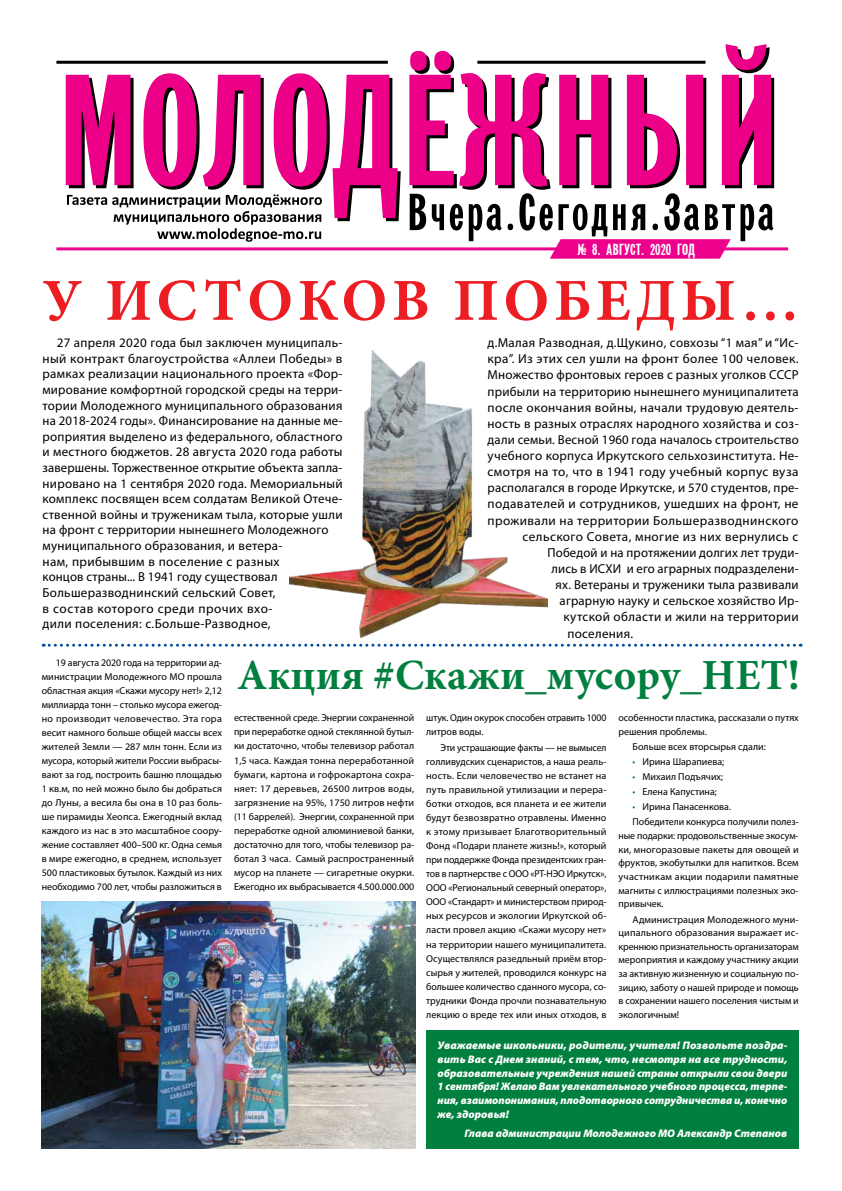
<style>
.page{position:relative;width:842px;height:1191px;background:#fff}
.page>*{position:absolute;margin:0;border:0;box-sizing:border-box;transform-origin:0 0}
.t1{font:700 59.5px "Minion Pro";letter-spacing:.08em;color:#ed1d24}
.t2{font:700 43px "Minion Pro";color:#007f3e}
.t3{font:15.7px "Newspaper Sans CTT";color:#fff}
.t4{font:13px/15.6px "Myriad Pro";letter-spacing:.02em;color:#000}
.t5{font:italic 900 11px/13.7px "Myriad Pro";color:#fff;text-align:justify}
.t6{font:10px/14px "Myriad Pro";color:#000;text-align:justify}
.s1{color:#007f3e}
</style>
<div class="page">
<svg style="left:66px;top:44px;width:705px;height:174px"></svg>
<svg style="left:410px;top:193px;width:363px;height:48px"></svg>
<svg style="left:67px;top:194px;width:255px;height:48px"></svg>
<hr style="left:56px;top:247px;width:732px;height:3px;background:#ec008c">
<hr style="left:56px;top:61px;width:332px;height:3px;background:#000003">
<hr style="left:477px;top:61px;width:228px;height:3px;background:#000003">
<div style="left:555px;top:238px;width:170px;height:22px;background:#ec008c"></div>
<img style="left:289px;top:350px;width:259px;height:287px">
<div style="left:426px;top:1029px;width:373px;height:119px;background:#007f3e"></div>
<img style="left:42px;top:901px;width:374px;height:247px">
<svg style="left:43px;top:643px;width:758px;height:3px"></svg>
<h3 class="t3" style="left:577px;top:240px;width:120px">№ 8. АВГУСТ. 2020 ГОД</h3>
<h1 class="t1" style="left:43px;top:259px;width:758px">У ИСТОКОВ ПОБЕДЫ…</h1>
<p class="t4" style="left:43px;top:335px;width:302px;text-indent:14px">27 апреля 2020 года был заключен муниципаль&shy;ный контракт благоустройства «Аллеи Победы» в рамках реализации национального проекта «Фор&shy;мирование комфортной городской среды на терри&shy;тории Молодежного муниципального образования на 2018-2024 годы». Финансирование на данные ме&shy;роприятия выделено из федерального, областного и местного бюджетов. 28 августа 2020 года работы завершены. Торжественное открытие объекта запла&shy;нировано на 1 сентября 2020 года. Мемориальный комплекс посвящен всем солдатам Великой Отече&shy;ственной войны и труженикам тыла, которые ушли на фронт с территории нынешнего Молодежного муниципального образования, и ветера-<br>нам, прибывшим в поселение с разных<br>концов страны... В 1941 году существовал Большеразводнинский сельский Совет,<br>в состав которого среди прочих вхо-<br>дили поселения: с.Больше-Разводное,</p>
<h3 class="t4" style="left:488px;top:335px;width:313px">д.Малая Разводная, д.Щукино, совхозы “1 мая” и “Ис-</h3>
<h3 class="t4" style="left:488px;top:351px;width:312px">кра”. Из этих сел ушли на фронт более 100 человек.</h3>
<h3 class="t4" style="left:488px;top:367px;width:313px">Множество фронтовых героев с разных уголков СССР</h3>
<h3 class="t4" style="left:488px;top:383px;width:313px">прибыли на территорию нынешнего муниципалитета</h3>
<h3 class="t4" style="left:488px;top:399px;width:313px">после окончания войны, начали трудовую деятель-</h3>
<h3 class="t4" style="left:488px;top:415px;width:313px">ность в разных отраслях народного хозяйства и соз-</h3>
<h3 class="t4" style="left:488px;top:431px;width:313px">дали семьи. Весной 1960 года началось строительство</h3>
<h3 class="t4" style="left:488px;top:448px;width:313px">учебного корпуса Иркутского сельхозинститута. Не-</h3>
<h3 class="t4" style="left:488px;top:464px;width:312px">смотря на то, что в 1941 году учебный корпус вуза</h3>
<h3 class="t4" style="left:488px;top:480px;width:313px">располагался в городе Иркутске, и 570 студентов, пре-</h3>
<h3 class="t4" style="left:488px;top:496px;width:312px">подавателей и сотрудников, ушедших на фронт, не</h3>
<h3 class="t4" style="left:488px;top:512px;width:312px">проживали на территории Большеразводнинского</h3>
<h3 class="t4" style="left:523px;top:528px;width:277px">сельского Совета, многие из них вернулись с</h3>
<h3 class="t4" style="left:548px;top:544px;width:253px">Победой и на протяжении долгих лет труди-</h3>
<h3 class="t4" style="left:552px;top:560px;width:249px">лись в ИСХИ и его аграрных подразделени-</h3>
<h3 class="t4" style="left:556px;top:577px;width:245px">ях. Ветераны и труженики тыла развивали</h3>
<h3 class="t4" style="left:560px;top:593px;width:241px">аграрную науку и сельское хозяйство Ир-</h3>
<h3 class="t4" style="left:564px;top:609px;width:237px">кутской области и жили на территории</h3>
<h3 class="t4" style="left:568px;top:625px;width:67px">поселения.</h3>
<p class="t6" style="left:42px;top:655px;width:182px;text-indent:14px">19 августа 2020 года на территории ад&shy;министрации Молодежного МО прошла областная акция «Скажи мусору нет!» 2,12 миллиарда тонн – столько мусора ежегод&shy;но производит человечество. Эта гора весит намного больше общей массы всех жителей Земли — 287 млн тонн. Если из мусора, который жители России выбрасы&shy;вают за год, построить башню площадью 1 кв.м, по ней можно было бы добраться до Луны, а весила бы она в 10 раз боль&shy;ше пирамиды Хеопса. Ежегодный вклад каждого из нас в это масштабное соору&shy;жение составляет 400–500 кг. Одна семья в мире ежегодно, в среднем, использует 500 пластиковых бутылок. Каждый из них необходимо 700 лет, чтобы разложиться в</p>
<h2 class="t2" style="left:237px;top:645px;width:564px">Акция #Скажи_мусору_НЕТ!</h2>
<p class="t6" style="left:234px;top:711px;width:182px">естественной среде. Энергии сохраненной при переработке одной стеклянной бутыл&shy;ки достаточно, чтобы телевизор работал 1,5 часа. Каждая тонна переработанной бумаги, картона и гофрокартона сохра&shy;няет: 17 деревьев, 26500 литров воды, загрязнение на 95%, 1750 литров нефти (11 баррелей). Энергии, сохраненной при переработке одной алюминиевой банки, достаточно для того, чтобы телевизор ра&shy;ботал 3 часа. Самый распространенный мусор на планете — сигаретные окурки.<br>Ежегодно их выбрасывается 4.500.000.000</p>
<p class="t6" style="left:426px;top:711px;width:182px">штук. Один окурок способен отравить 1000 литров воды.</p>
<p class="t6" style="left:426px;top:740px;width:182px;text-indent:14px">Эти устрашающие факты — не вымысел голливудских сценаристов, а наша реаль&shy;ность. Если человечество не встанет на путь правильной утилизации и перера&shy;ботки отходов, вся планета и ее жители будут безвозвратно отравлены. Именно к этому призывает Благотворительный Фонд «Подари планете жизнь!», который при поддержке Фонда президентских гран&shy;тов в партнерстве с ООО «РТ-НЭО Иркутск», ООО «Региональный северный оператор», ООО «Стандарт» и министерством природ&shy;ных ресурсов и экологии Иркутской об&shy;ласти провел акцию «Скажи мусору нет» на территории нашего муниципалитета.<br>Осуществлялся разедльный приём втор&shy;сырья у жителей, проводился конкурс на большее количество сданного мусора, со&shy;трудники Фонда прочли познавательную лекцию о вреде тех или иных отходов, в</p>
<p class="t6" style="left:618px;top:711px;width:182px;line-height:13.7px">особенности пластика, рассказали о путях решения проблемы.</p>
<p class="t6" style="left:633px;top:739px;width:135px">Больше всех вторсырья сдали:</p>
<p class="t6" style="left:633px;top:754px;width:93px"><span class="s1">•</span> Ирина Шарапиева;</p>
<p class="t6" style="left:633px;top:769px;width:92px"><span class="s1">•</span> Михаил Подъячих;</p>
<p class="t6" style="left:633px;top:785px;width:86px"><span class="s1">•</span> Елена Капустина;</p>
<p class="t6" style="left:633px;top:799px;width:168px;line-height:15.1px"><span class="s1">•</span> Ирина Панасенкова.<br>Победители конкурса получили полез-</p>
<p class="t6" style="left:618px;top:828px;width:182px;line-height:13.7px">ные подарки: продовольственные экосум&shy;ки, многоразовые пакеты для овощей и фруктов, экобутылки для напитков. Всем участникам акции подарили памятные магниты с иллюстрациями полезных эко&shy;привычек.</p>
<p class="t6" style="left:618px;top:912px;width:182px;line-height:13.7px;text-indent:14px">Администрация Молодежного муни&shy;ципального образования выражает ис&shy;креннюю признательность организаторам мероприятия и каждому участнику акции за активную жизненную и социальную по&shy;зицию, заботу о нашей природе и помощь в сохранении нашего поселения чистым и экологичным!</p>
<p class="t5" style="left:438px;top:1038px;width:351px">Уважаемые школьники, родители, учителя! Позвольте поздра‑ вить Вас с Днем знаний, с тем, что, несмотря на все трудности, образовательные учреждения нашей страны открыли свои двери 1 сентября! Желаю Вам увлекательного учебного процесса, терпе‑ ния, взаимопонимания, плодотворного сотрудничества и, конечно же, здоровья!</p>
<p class="t5" style="left:464px;top:1126px;width:324px">Глава администрации Молодежного МО Александр Степанов</p>
</div>
